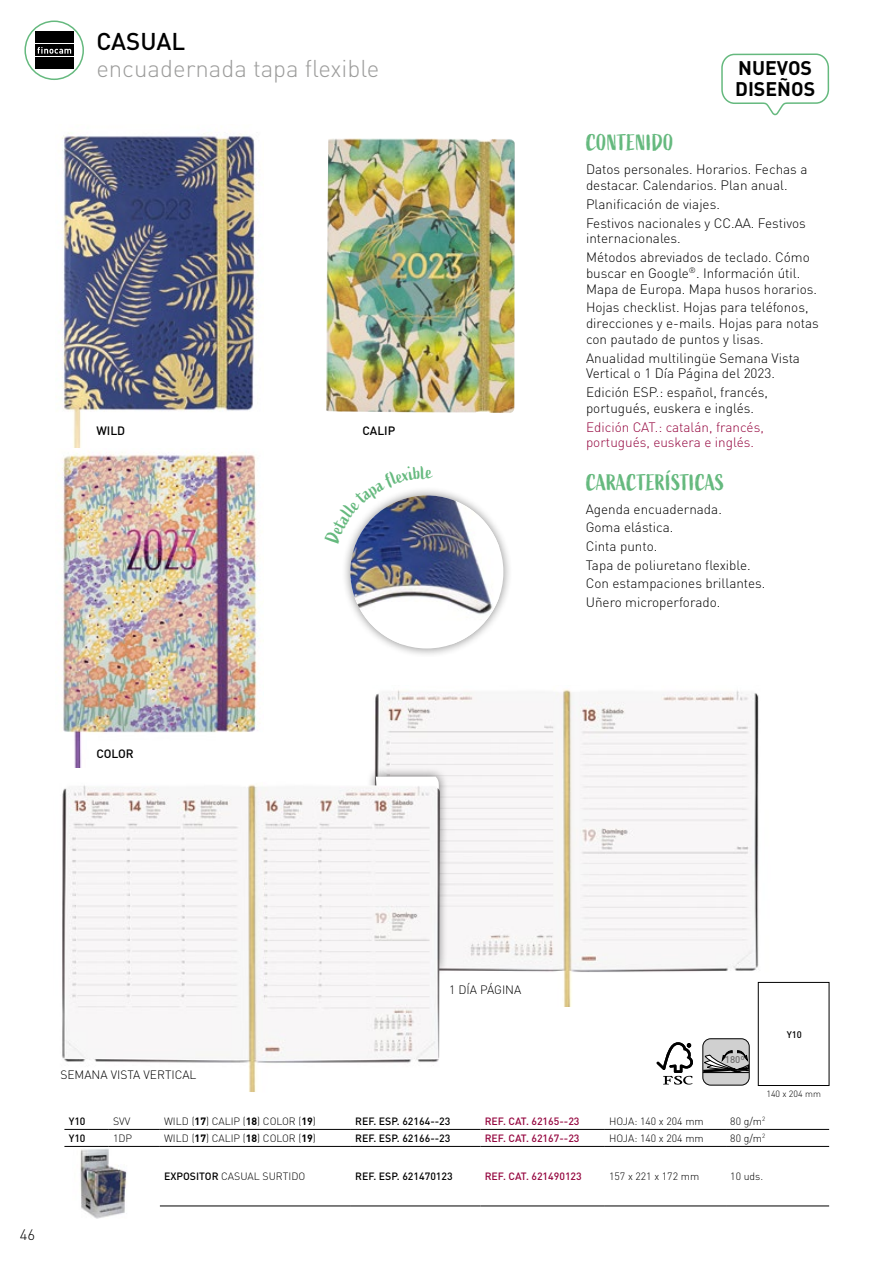
<style>
.page{position:relative;width:893px;height:1263px;background:#fff}
.page>*{position:absolute;margin:0;border:0;box-sizing:border-box;transform-origin:0 0}
.t1{font:300 24px "DIN";color:#9d9d9c}
.t2{font:500 24px "DIN";color:#000}
.t3{font:22.5px "Active";color:#65b97e}
.t4{font:700 19.5px/21.6px "DIN";color:#000}
.t5{font:300 15px "DIN";color:#000}
.t6{font:300 13.5px/18.8px "DIN";color:#000}
.t7{font:300 13.5px/15.8px "DIN";color:#95063f}
.t8{font:300 12px "DIN";color:#000}
.t9{font:500 12px "DIN";color:#000}
.t10{font:300 10.5px "DIN";color:#000}
.t11{font:500 10.5px "DIN";color:#000}
.t12{font:500 10.5px "DIN";color:#95063f}
.t13{font:500 9.75px "DIN";color:#706f6f}
.t14{font:500 9.45px "DIN";color:#000}
.t15{font:300 9px "DIN";color:#000}
.s1{font-weight:700}
.s2{font-weight:500}
</style>
<div class="page">
<img style="left:374px;top:689px;width:454px;height:317px">
<img style="left:60px;top:451px;width:198px;height:316px">
<img style="left:60px;top:132px;width:197px;height:316px">
<div style="left:366px;top:767px;width:82px;height:210px;background:#000;opacity:.53"></div>
<svg style="left:376px;top:777px;width:63px;height:4px"></svg>
<img style="left:80px;top:1148px;width:47px;height:71px">
<img style="left:62px;top:781px;width:378px;height:311px">
<img style="left:326px;top:138px;width:189px;height:275px">
<div style="left:24px;top:21px;width:60px;height:59px;border:2px solid #65b97e;border-radius:50%"></div>
<div style="left:35px;top:32px;width:39px;height:11px;background:#000"></div>
<div style="left:35px;top:45px;width:39px;height:11px;background:#000"></div>
<div style="left:35px;top:58px;width:39px;height:11px;background:#000"></div>
<svg style="left:37px;top:47px;width:34px;height:7px"></svg>
<svg style="left:656px;top:1042px;width:37px;height:43px"></svg>
<div style="left:703px;top:1039px;width:46px;height:46px;background:#d0d0d0;border-radius:8px"></div>
<div style="left:702px;top:1038px;width:48px;height:47px;border:1px solid #000;border-radius:8px"></div>
<svg style="left:703px;top:1050px;width:46px;height:24px"></svg>
<div style="left:758px;top:982px;width:71px;height:103px;border:1px solid #000"></div>
<svg style="left:721px;top:53px;width:109px;height:63px"></svg>
<div style="left:341px;top:485px;width:172px;height:173px;background:#000;opacity:.45"></div>
<img style="left:350px;top:495px;width:149px;height:149px">
<hr style="left:64px;top:1129px;width:45px;height:1px;background:#000">
<hr style="left:109px;top:1129px;width:51px;height:1px;background:#000">
<hr style="left:160px;top:1129px;width:191px;height:1px;background:#000">
<hr style="left:351px;top:1129px;width:129px;height:1px;background:#000">
<hr style="left:480px;top:1129px;width:125px;height:1px;background:#000">
<hr style="left:605px;top:1129px;width:121px;height:1px;background:#000">
<hr style="left:726px;top:1129px;width:103px;height:1px;background:#000">
<hr style="left:480px;top:1206px;width:125px;height:1px;background:#000">
<hr style="left:160px;top:1206px;width:191px;height:1px;background:#000">
<hr style="left:351px;top:1206px;width:129px;height:1px;background:#000">
<hr style="left:605px;top:1206px;width:121px;height:1px;background:#000">
<hr style="left:726px;top:1206px;width:103px;height:1px;background:#000">
<hr style="left:64px;top:1146px;width:45px;height:1px;background:#000">
<hr style="left:109px;top:1146px;width:51px;height:1px;background:#000">
<hr style="left:160px;top:1146px;width:191px;height:1px;background:#000">
<hr style="left:351px;top:1146px;width:129px;height:1px;background:#000">
<hr style="left:480px;top:1146px;width:125px;height:1px;background:#000">
<hr style="left:605px;top:1146px;width:121px;height:1px;background:#000">
<hr style="left:726px;top:1146px;width:103px;height:1px;background:#000">
<svg style="left:341px;top:485px;width:92px;height:59px"></svg>
<h1 class="t2" style="left:96px;top:26px;width:90px">CASUAL</h1>
<h1 class="t1" style="left:96px;top:53px;width:284px">encuadernada tapa flexible</h1>
<p class="t9" style="left:96px;top:423px;width:30px">WILD</p>
<p class="t9" style="left:362px;top:423px;width:34px">CALIP</p>
<p class="t9" style="left:96px;top:746px;width:39px">COLOR</p>
<h2 class="t3" style="left:586px;top:130px;width:89px">CONTENIDO</h2>
<h3 class="t4" style="left:735px;top:56px;width:82px">NUEVOS<br>DISEÑOS</h3>
<p class="t6" style="left:586px;top:162px;width:223px;line-height:15.8px">Datos personales. Horarios. Fechas a destacar. Calendarios. Plan anual.</p>
<p class="t6" style="left:586px;top:195px;width:221px">Planificación de viajes.<br>Festivos nacionales y CC.AA. Festivos</p>
<p class="t6" style="left:586px;top:229px;width:225px">internacionales.<br>Métodos abreviados de teclado. Cómo</p>
<p class="t6" style="left:586px;top:265px;width:233px;line-height:15.8px">buscar en Google<sup>®</sup>. Información útil.<br>Mapa de Europa. Mapa husos horarios.</p>
<p class="t6" style="left:586px;top:299px;width:234px;line-height:15.8px">Hojas checklist. Hojas para teléfonos, direcciones y e-mails. Hojas para notas con pautado de puntos y lisas.</p>
<p class="t6" style="left:586px;top:350px;width:215px;line-height:15.8px">Anualidad multilingüe Semana Vista<br>Vertical o 1 Día Página del 2023.</p>
<p class="t6" style="left:586px;top:384px;width:184px;line-height:15.8px">Edición ESP.: español, francés, portugués, euskera e inglés.</p>
<p class="t7" style="left:586px;top:419px;width:179px">Edición CAT.: catalán, francés, portugués, euskera e inglés.</p>
<h2 class="t3" style="left:586px;top:469px;width:140px">CARACTERÍSTICAS</h2>
<p class="t6" style="left:586px;top:499px;width:181px">Agenda encuadernada.<br>Goma elástica.<br>Cinta punto.<br>Tapa de poliuretano flexible.<br>Con estampaciones brillantes.<br>Uñero microperforado.</p>
<p class="t5" style="left:20px;top:1225px;width:17px">46</p>
<p class="t8" style="left:60px;top:1067px;width:138px">SEMANA VISTA VERTICAL</p>
<p class="t8" style="left:449px;top:983px;width:74px">1 DÍA PÁGINA</p>
<p class="t13" style="left:725px;top:1053px;width:21px">180º</p>
<p class="t14" style="left:787px;top:1028px;width:17px">Y10</p>
<p class="t15" style="left:766px;top:1088px;width:56px">140 x 204 mm</p>
<p class="t11" style="left:69px;top:1114px;width:18px">Y10</p>
<p class="t10" style="left:113px;top:1114px;width:19px">SVV</p>
<p class="t10" style="left:164px;top:1114px;width:153px">WILD (<span class="s1">17</span>) CALIP (<span class="s1">18</span>) COLOR (<span class="s1">19</span>)</p>
<p class="t11" style="left:355px;top:1114px;width:97px">REF. ESP. 62164--23</p>
<p class="t12" style="left:485px;top:1114px;width:96px">REF. CAT. 62165--23</p>
<p class="t10" style="left:609px;top:1114px;width:96px">HOJA: 140 x 204 mm</p>
<p class="t10" style="left:730px;top:1114px;width:37px">80 g/m<sup>2</sup></p>
<p class="t11" style="left:69px;top:1131px;width:18px">Y10</p>
<p class="t10" style="left:113px;top:1131px;width:21px">1DP</p>
<p class="t10" style="left:164px;top:1131px;width:153px">WILD (<span class="s1">17</span>) CALIP (<span class="s1">18</span>) COLOR (<span class="s1">19</span>)</p>
<p class="t11" style="left:355px;top:1131px;width:97px">REF. ESP. 62166--23</p>
<p class="t12" style="left:485px;top:1131px;width:96px">REF. CAT. 62167--23</p>
<p class="t10" style="left:609px;top:1131px;width:96px">HOJA: 140 x 204 mm</p>
<p class="t10" style="left:730px;top:1131px;width:37px">80 g/m<sup>2</sup></p>
<p class="t10" style="left:164px;top:1170px;width:143px"><span class="s2">EXPOSITOR</span> CASUAL SURTIDO</p>
<p class="t11" style="left:355px;top:1169px;width:99px">REF. ESP. 621470123</p>
<p class="t12" style="left:485px;top:1169px;width:99px">REF. CAT. 621490123</p>
<p class="t10" style="left:609px;top:1170px;width:92px">157 x 221 x 172 mm</p>
<p class="t10" style="left:730px;top:1170px;width:34px">10 uds.</p>
</div>
